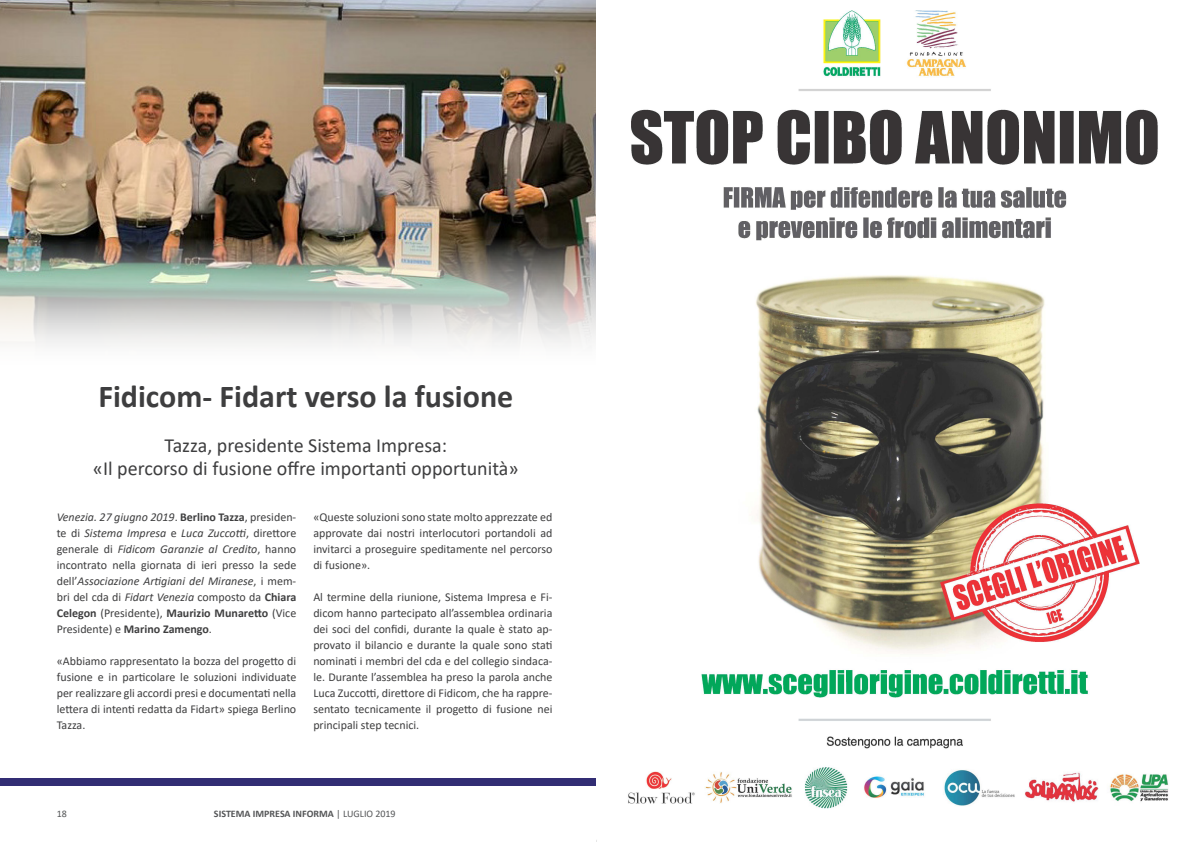
<style>
.page{position:relative;width:1191px;height:842px;background:#fff}
.page>*{position:absolute;margin:0;border:0;box-sizing:border-box;transform-origin:0 0}
.titolo{font:700 32px "Calibri";color:#3e3e3f}
.titolo-2{font:20px/23px "Calibri";color:#3e3e3f;text-align:center}
.testo{font:12px/16px "Calibri";color:#3e3e3f;text-align:justify}
.data{font:700 10px "Calibri";color:#545557}
.t1{font:10px "Calibri";color:#545557}
.s1{font-style:italic}
.s2{font-weight:700}
.s3{font-weight:400}
</style>
<div class="page">
<div style="left:0;top:778px;width:595px;height:7px;background:#322d74"></div>
<img style="left:0;top:0;width:595px;height:346px">
<img style="left:628px;top:10px;width:541px;height:799px">
<p class="titolo" style="left:98px;top:373px;width:416px">Fidicom- Fidart verso la fusione</p>
<p class="titolo-2" style="left:93px;top:434px;width:427px">Tazza, presidente Sistema Impresa:<br>«Il percorso di fusione offre importanti opportunità»</p>
<p class="testo" style="left:57px;top:509px;width:241px"><span class="s1">Venezia. 27 giugno 2019</span>. <span class="s2">Berlino Tazza</span>, presiden&shy;te di <span class="s1">Sistema Impresa</span> e <span class="s1">Luca Zuccotti</span>, direttore generale di <span class="s1">Fidicom Garanzie al Credito</span>, hanno incontrato nella giornata di ieri presso la sede dell’<span class="s1">Associazione Artigiani del Miranese</span>, i mem&shy;bri del cda di <span class="s1">Fidart Venezia</span> composto da <span class="s2">Chiara Celegon</span> (Presidente), <span class="s2">Maurizio Munaretto</span> (Vice Presidente) e <span class="s2">Marino Zamengo</span>.</p>
<p class="testo" style="left:57px;top:653px;width:241px">«Abbiamo rappresentato la bozza del progetto di fusione e in particolare le soluzioni individuate per realizzare gli accordi presi e documentati nella lettera di intenti redatta da Fidart» spiega Berlino Tazza.</p>
<p class="testo" style="left:313px;top:509px;width:241px">«Queste soluzioni sono state molto apprezzate ed approvate dai nostri interlocutori portandoli ad invitarci a proseguire speditamente nel percorso di fusione».</p>
<p class="testo" style="left:313px;top:589px;width:241px">Al termine della riunione, Sistema Impresa e Fi&shy;dicom hanno partecipato all’assemblea ordinaria dei soci del confidi, durante la quale è stato ap&shy;provato il bilancio e durante la quale sono stati nominati i membri del cda e del collegio sindaca&shy;le. Durante l’assemblea ha preso la parola anche Luca Zuccotti, direttore di Fidicom, che ha rappre&shy;sentato tecnicamente il progetto di fusione nei principali step tecnici.</p>
<p class="t1" style="left:57px;top:807px;width:12px">18</p>
<p class="data" style="left:214px;top:807px;width:183px">SISTEMA IMPRESA INFORMA <span class="s3">| LUGLIO 2019</span></p>
</div>
